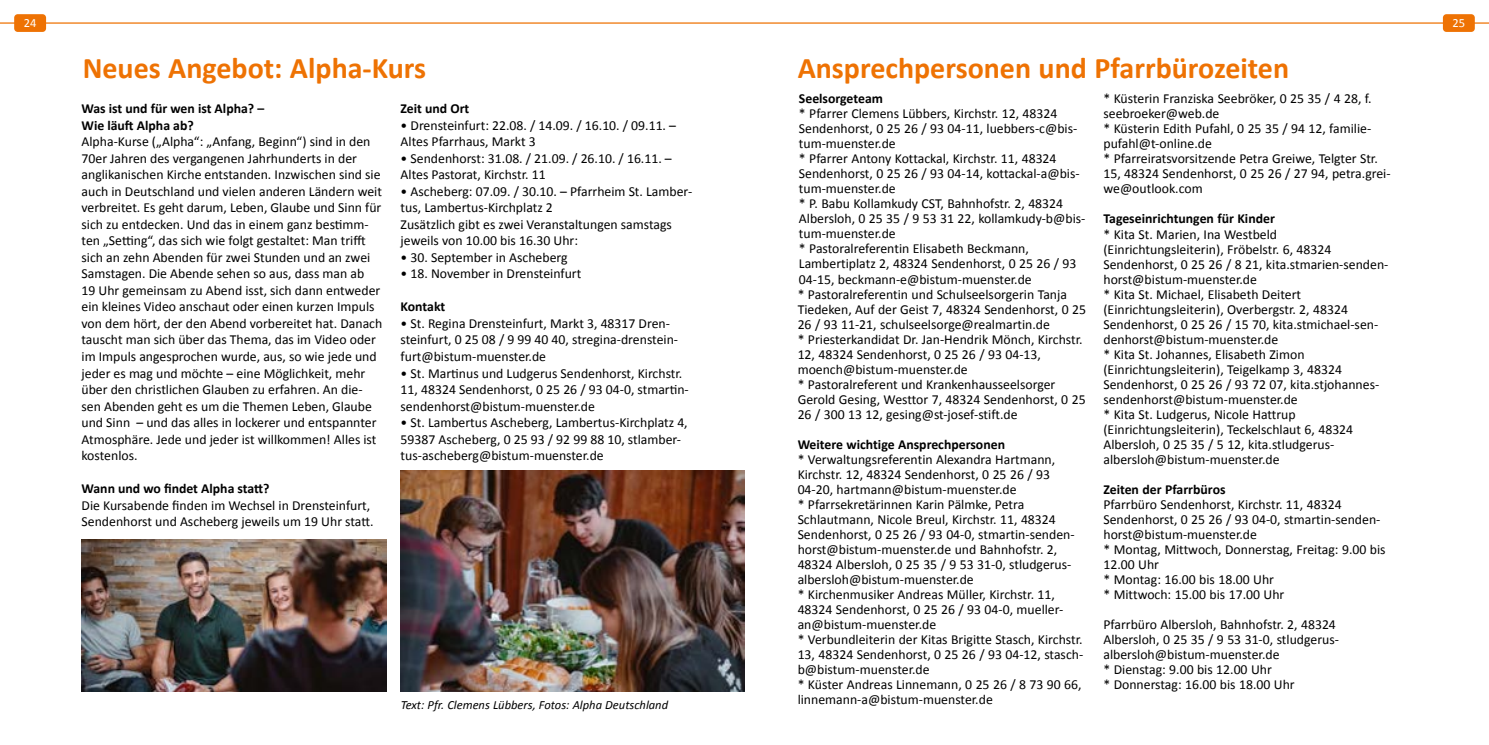
<style>
.page{position:relative;width:1489px;height:745px;background:#fff}
.page>*{position:absolute;margin:0;border:0;box-sizing:border-box;transform-origin:0 0}
.t1{font:700 30px "Calibri";color:#ee7203}
.t2{font:13.75px/15px "Calibri";color:#000}
.t3{font:700 13.75px/16.5px "Calibri";color:#000}
.t4{font:italic 12.5px "Calibri";color:#000}
.t5{font:12.5px "Calibri";color:#fff}
</style>
<div class="page">
<hr style="left:0;top:22px;width:1488px;height:2px;background:#ee7203">
<div style="left:1442px;top:14px;width:32px;height:18px;background:#ee7203;border-radius:4px"></div>
<div style="left:14px;top:14px;width:32px;height:18px;background:#ee7203;border-radius:4px"></div>
<img style="left:400px;top:470px;width:344px;height:221px">
<img style="left:81px;top:539px;width:305px;height:152px">
<p class="t5" style="left:24px;top:15px;width:14px">24</p>
<p class="t5" style="left:1452px;top:15px;width:14px">25</p>
<h1 class="t1" style="left:83px;top:49px;width:345px">Neues Angebot: Alpha-Kurs</h1>
<p class="t3" style="left:798px;top:90px;width:86px">Seelsorgeteam</p>
<p class="t2" style="left:797px;top:106px;width:290px">* Pfarrer Clemens Lübbers, Kirchstr. 12, 48324<br>Sendenhorst, 0 25 26 / 93 04-11, luebbers-c@bis&shy;tum-muenster.de<br>* Pfarrer Antony Kottackal, Kirchstr. 11, 48324<br>Sendenhorst, 0 25 26 / 93 04-14, kottackal-a@bis&shy;tum-muenster.de<br>* P. Babu Kollamkudy CST, Bahnhofstr. 2, 48324<br>Albersloh, 0 25 35 / 9 53 31 22, kollamkudy-b@bis&shy;tum-muenster.de<br>* Pastoralreferentin Elisabeth Beckmann, Lambertiplatz 2, 48324 Sendenhorst, 0 25 26 / 93<br>04-15, beckmann-e@bistum-muenster.de<br>* Pastoralreferentin und Schulseelsorgerin Tanja Tiedeken, Auf der Geist 7, 48324 Sendenhorst, 0 25<br>26 / 93 11-21, schulseelsorge@realmartin.de<br>* Priesterkandidat Dr. Jan-Hendrik Mönch, Kirchstr.<br>12, 48324 Sendenhorst, 0 25 26 / 93 04-13, moench@bistum-muenster.de<br>* Pastoralreferent und Krankenhausseelsorger Gerold Gesing, Westtor 7, 48324 Sendenhorst, 0 25<br>26 / 300 13 12, gesing@st-josef-stift.de</p>
<p class="t3" style="left:797px;top:435px;width:209px">Weitere wichtige Ansprechpersonen</p>
<p class="t2" style="left:797px;top:451px;width:287px">* Verwaltungsreferentin Alexandra Hartmann, Kirchstr. 12, 48324 Sendenhorst, 0 25 26 / 93<br>04-20, hartmann@bistum-muenster.de<br>* Pfarrsekretärinnen Karin Pälmke, Petra Schlautmann, Nicole Breul, Kirchstr. 11, 48324<br>Sendenhorst, 0 25 26 / 93 04-0, stmartin-senden&shy;horst@bistum-muenster.de und Bahnhofstr. 2, 48324 Albersloh, 0 25 35 / 9 53 31-0, stludgerus&shy;albersloh@bistum-muenster.de<br>* Kirchenmusiker Andreas Müller, Kirchstr. 11, 48324 Sendenhorst, 0 25 26 / 93 04-0, mueller&shy;an@bistum-muenster.de<br>* Verbundleiterin der Kitas Brigitte Stasch, Kirchstr.<br>13, 48324 Sendenhorst, 0 25 26 / 93 04-12, stasch&shy;b@bistum-muenster.de<br>* Küster Andreas Linnemann, 0 25 26 / 8 73 90 66, linnemann-a@bistum-muenster.de</p>
<h1 class="t1" style="left:797px;top:49px;width:493px">Ansprechpersonen und Pfarrbürozeiten</h1>
<p class="t2" style="left:1103px;top:91px;width:289px">* Küsterin Franziska Seebröker, 0 25 35 / 4 28, f. seebroeker@web.de<br>* Küsterin Edith Pufahl, 0 25 35 / 94 12, familie&shy;pufahl@t-online.de<br>* Pfarreiratsvorsitzende Petra Greiwe, Telgter Str.<br>15, 48324 Sendenhorst, 0 25 26 / 27 94, petra.grei&shy;we@outlook.com</p>
<p class="t3" style="left:1103px;top:210px;width:173px">Tageseinrichtungen für Kinder</p>
<p class="t2" style="left:1103px;top:226px;width:286px">* Kita St. Marien, Ina Westbeld (Einrichtungsleiterin), Fröbelstr. 6, 48324<br>Sendenhorst, 0 25 26 / 8 21, kita.stmarien-senden&shy;horst@bistum-muenster.de<br>* Kita St. Michael, Elisabeth Deitert (Einrichtungsleiterin), Overbergstr. 2, 48324<br>Sendenhorst, 0 25 26 / 15 70, kita.stmichael-sen&shy;denhorst@bistum-muenster.de<br>* Kita St. Johannes, Elisabeth Zimon (Einrichtungsleiterin), Teigelkamp 3, 48324<br>Sendenhorst, 0 25 26 / 93 72 07, kita.stjohannes&shy;sendenhorst@bistum-muenster.de<br>* Kita St. Ludgerus, Nicole Hattrup (Einrichtungsleiterin), Teckelschlaut 6, 48324<br>Albersloh, 0 25 35 / 5 12, kita.stludgerus&shy;albersloh@bistum-muenster.de</p>
<p class="t3" style="left:1103px;top:480px;width:124px">Zeiten der Pfarrbüros</p>
<p class="t2" style="left:1103px;top:496px;width:284px">Pfarrbüro Sendenhorst, Kirchstr. 11, 48324<br>Sendenhorst, 0 25 26 / 93 04-0, stmartin-senden&shy;horst@bistum-muenster.de<br>* Montag, Mittwoch, Donnerstag, Freitag: 9.00 bis 12.00 Uhr<br>* Montag: 16.00 bis 18.00 Uhr<br>* Mittwoch: 15.00 bis 17.00 Uhr</p>
<p class="t2" style="left:1103px;top:616px;width:237px">Pfarrbüro Albersloh, Bahnhofstr. 2, 48324<br>Albersloh, 0 25 35 / 9 53 31-0, stludgerus&shy;albersloh@bistum-muenster.de<br>* Dienstag: 9.00 bis 12.00 Uhr<br>* Donnerstag: 16.00 bis 18.00 Uhr</p>
<p class="t3" style="left:81px;top:100px;width:184px">Was ist und für wen ist Alpha? –<br>Wie läuft Alpha ab?</p>
<p class="t2" style="left:81px;top:133px;width:302px;line-height:16.5px">Alpha-Kurse („Alpha“: „Anfang, Beginn“) sind in den 70er Jahren des vergangenen Jahrhunderts in der anglikanischen Kirche entstanden. Inzwischen sind sie auch in Deutschland und vielen anderen Ländern weit verbreitet. Es geht darum, Leben, Glaube und Sinn für sich zu entdecken. Und das in einem ganz bestimm&shy;ten „Setting“, das sich wie folgt gestaltet: Man trifft sich an zehn Abenden für zwei Stunden und an zwei Samstagen. Die Abende sehen so aus, dass man ab<br>19 Uhr gemeinsam zu Abend isst, sich dann entweder ein kleines Video anschaut oder einen kurzen Impuls von dem hört, der den Abend vorbereitet hat. Danach tauscht man sich über das Thema, das im Video oder im Impuls angesprochen wurde, aus, so wie jede und jeder es mag und möchte – eine Möglichkeit, mehr über den christlichen Glauben zu erfahren. An die&shy;sen Abenden geht es um die Themen Leben, Glaube und Sinn – und das alles in lockerer und entspannter Atmosphäre. Jede und jeder ist willkommen! Alles ist kostenlos.</p>
<p class="t3" style="left:81px;top:480px;width:189px">Wann und wo findet Alpha statt?</p>
<p class="t2" style="left:81px;top:496px;width:293px;line-height:16.5px">Die Kursabende finden im Wechsel in Drensteinfurt,<br>Sendenhorst und Ascheberg jeweils um 19 Uhr statt.</p>
<p class="t3" style="left:400px;top:100px;width:70px">Zeit und Ort</p>
<p class="t2" style="left:400px;top:117px;width:277px;line-height:16.5px">• Drensteinfurt: 22.08. / 14.09. / 16.10. / 09.11. –<br>Altes Pfarrhaus, Markt 3</p>
<p class="t2" style="left:400px;top:150px;width:273px;line-height:16.5px">• Sendenhorst: 31.08. / 21.09. / 26.10. / 16.11. –<br>Altes Pastorat, Kirchstr. 11</p>
<p class="t2" style="left:400px;top:183px;width:293px;line-height:16.5px">• Ascheberg: 07.09. / 30.10. – Pfarrheim St. Lamber&shy;tus, Lambertus-Kirchplatz 2<br>Zusätzlich gibt es zwei Veranstaltungen samstags jeweils von 10.00 bis 16.30 Uhr:</p>
<p class="t2" style="left:400px;top:250px;width:168px">• 30. September in Ascheberg</p>
<p class="t2" style="left:400px;top:266px;width:182px">• 18. November in Drensteinfurt</p>
<p class="t3" style="left:400px;top:298px;width:46px">Kontakt</p>
<p class="t2" style="left:400px;top:315px;width:279px;line-height:16.5px">• St. Regina Drensteinfurt, Markt 3, 48317 Dren&shy;steinfurt, 0 25 08 / 9 99 40 40, stregina-drenstein&shy;furt@bistum-muenster.de</p>
<p class="t2" style="left:400px;top:364px;width:290px;line-height:16.5px">• St. Martinus und Ludgerus Sendenhorst, Kirchstr.<br>11, 48324 Sendenhorst, 0 25 26 / 93 04-0, stmartin&shy;sendenhorst@bistum-muenster.de</p>
<p class="t2" style="left:400px;top:414px;width:288px;line-height:16.5px">• St. Lambertus Ascheberg, Lambertus-Kirchplatz 4,<br>59387 Ascheberg, 0 25 93 / 92 99 88 10, stlamber&shy;tus-ascheberg@bistum-muenster.de</p>
<p class="t4" style="left:400px;top:695px;width:269px">Text: Pfr. Clemens Lübbers, Fotos: Alpha Deutschland</p>
</div>
